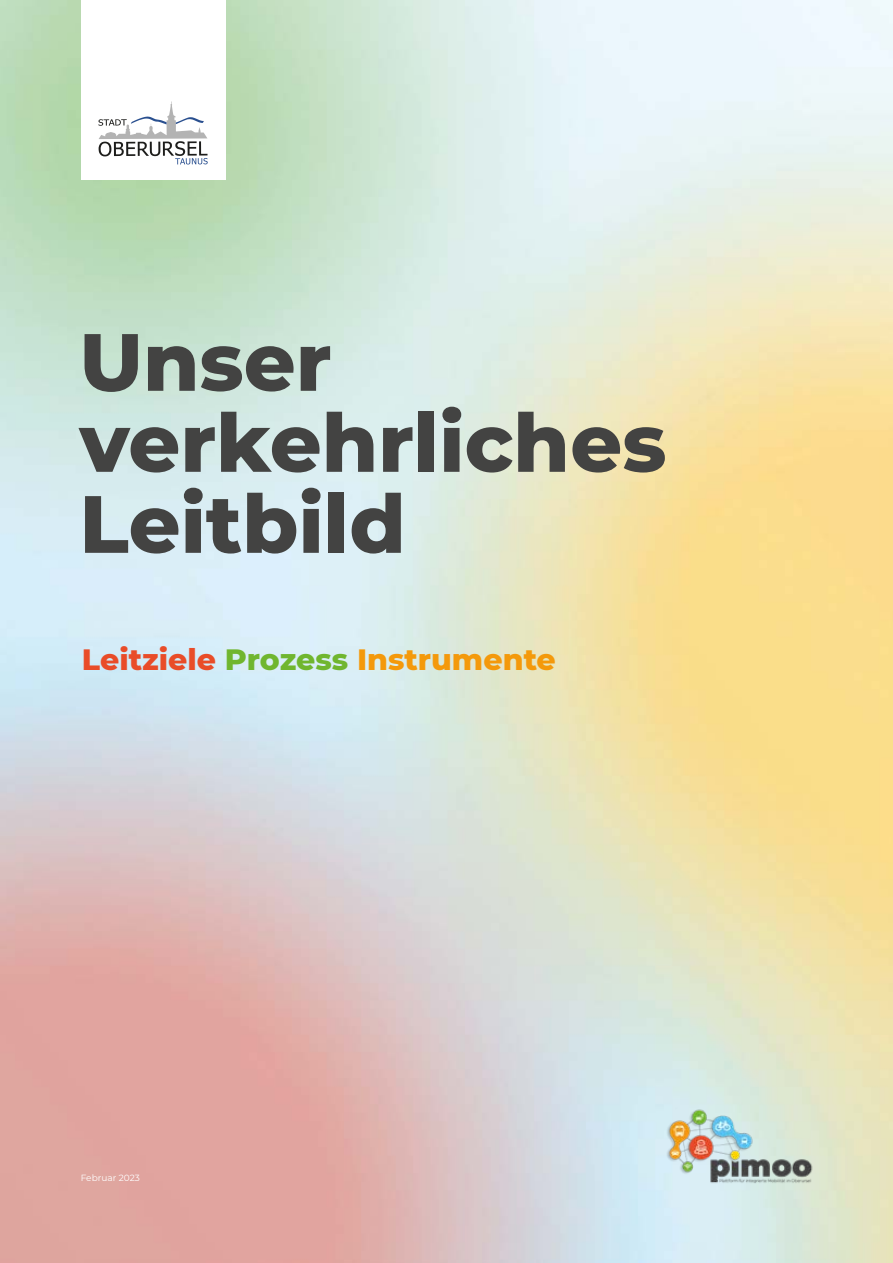
<style>
.page{position:relative;width:893px;height:1263px;background:#fff}
.page>*{position:absolute;margin:0;border:0;box-sizing:border-box;transform-origin:0 0}
.t1{font:800 81px/81px "Montserrat";color:#434342}
.t2{font:800 30px "Montserrat";color:#f4990b}
.t3{font:9px "Montserrat";color:#fff}
.s1{color:#e94c28}
.s2{color:#70b62f}
</style>
<div class="page">
<svg style="left:98px;top:101px;width:110px;height:63px"></svg>
<img style="left:659px;top:1101px;width:162px;height:94px">
<h1 class="t1" style="left:79px;top:317px;width:589px">Unser verkehrliches<br>Leitbild</h1>
<p class="t2" style="left:82px;top:637px;width:475px"><span class="s1">Leitziele</span> <span class="s2">Prozess</span> Instrumente</p>
<p class="t3" style="left:81px;top:1172px;width:61px">Februar 2023</p>
</div>
